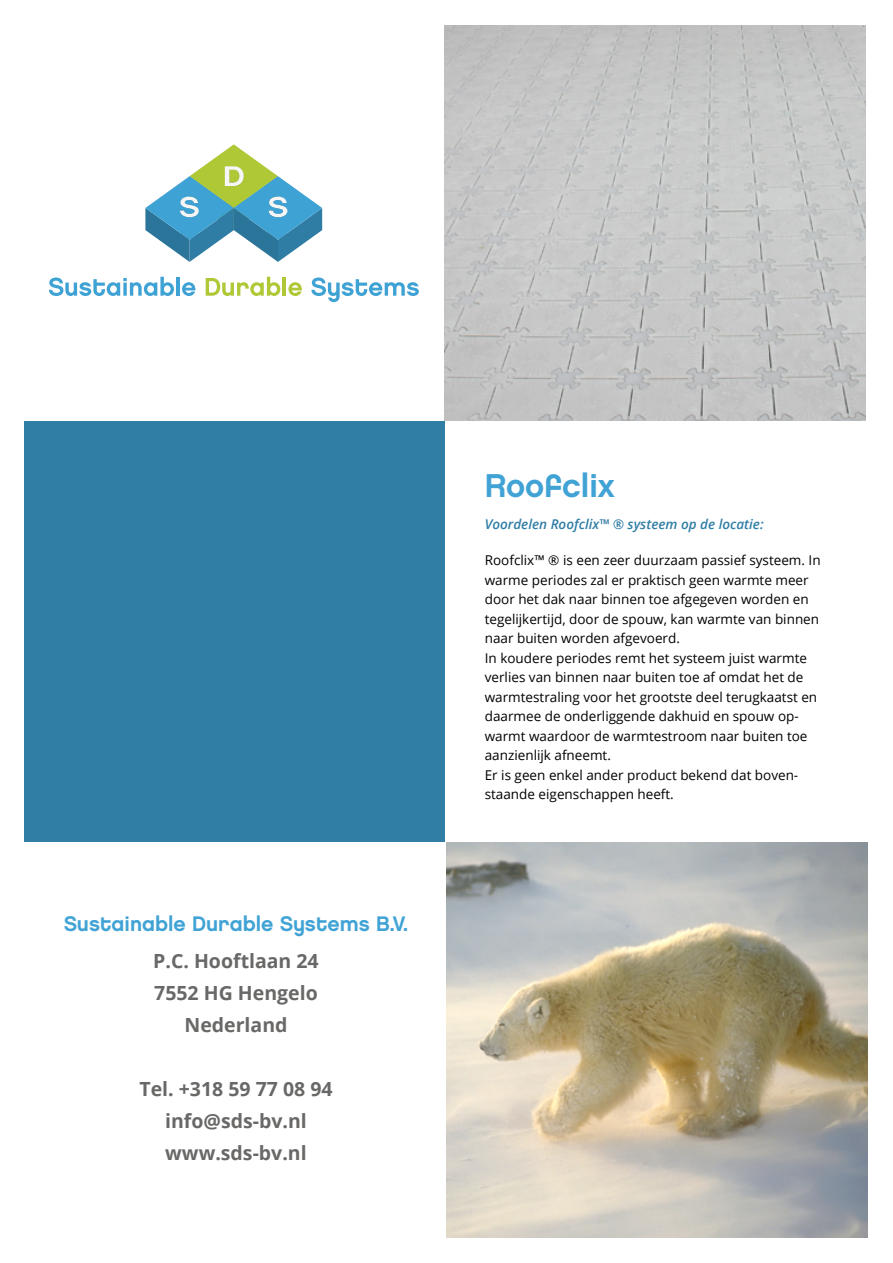
<style>
.page{position:relative;width:893px;height:1263px;background:#fff}
.page>*{position:absolute;margin:0;border:0;box-sizing:border-box;transform-origin:0 0}
.kop1{font:33px "Chalet New York Nineteen Eighty";color:#41a3d5}
.kop2{font:21px "Chalet New York Nineteen Eighty";color:#41a3d5}
.onderkop{font:700 19.5px "Open Sans";color:#696867}
.t1{font:13.5px/19.5px "Open Sans";color:#000}
.onderkop-2{font:italic 600 13.5px "Open Sans";color:#307ea5}
</style>
<div class="page">
<svg style="left:49px;top:277px;width:125px;height:19px"></svg>
<hr style="left:176px;top:277px;width:4px;height:19px;background:#3fa2d4">
<svg style="left:182px;top:282px;width:14px;height:14px"></svg>
<svg style="left:206px;top:277px;width:74px;height:19px"></svg>
<hr style="left:283px;top:277px;width:3px;height:19px;background:#aec836">
<svg style="left:288px;top:282px;width:14px;height:14px"></svg>
<svg style="left:311px;top:277px;width:108px;height:25px"></svg>
<svg style="left:145px;top:144px;width:177px;height:118px"></svg>
<img style="left:446px;top:842px;width:421px;height:395px">
<img style="left:445px;top:26px;width:421px;height:395px">
<div style="left:24px;top:421px;width:421px;height:421px;background:#307ea5"></div>
<p class="kop2" style="left:64px;top:911px;width:346px">Sustainable Durable Systems B.V.</p>
<p class="onderkop" style="left:153px;top:947px;width:167px">P.C. Hooftlaan 24</p>
<p class="onderkop" style="left:154px;top:979px;width:165px">7552 HG Hengelo</p>
<p class="onderkop" style="left:184px;top:1011px;width:104px">Nederland</p>
<p class="onderkop" style="left:139px;top:1075px;width:195px">Tel. +318 59 77 08 94</p>
<p class="onderkop" style="left:165px;top:1107px;width:143px">info@sds-bv.nl</p>
<p class="onderkop" style="left:165px;top:1139px;width:143px">www.sds-bv.nl</p>
<p class="kop1" style="left:485px;top:465px;width:132px">Roofclix</p>
<p class="onderkop-2" style="left:485px;top:515px;width:280px">Voordelen Roofclix™ ® systeem op de locatie:</p>
<p class="t1" style="left:485px;top:550px;width:337px">Roofclix™ ® is een zeer duurzaam passief systeem. In warme periodes zal er praktisch geen warmte meer door het dak naar binnen toe afgegeven worden en tegelijkertijd, door de spouw, kan warmte van binnen naar buiten worden afgevoerd.</p>
<p class="t1" style="left:485px;top:648px;width:334px">In koudere periodes remt het systeem juist warmte verlies van binnen naar buiten toe af omdat het de warmtestraling voor het grootste deel terugkaatst en daarmee de onderliggende dakhuid en spouw op&shy;warmt waardoor de warmtestroom naar buiten toe aanzienlijk afneemt.</p>
<p class="t1" style="left:485px;top:765px;width:315px">Er is geen enkel ander product bekend dat boven&shy;staande eigenschappen heeft.</p>
</div>
